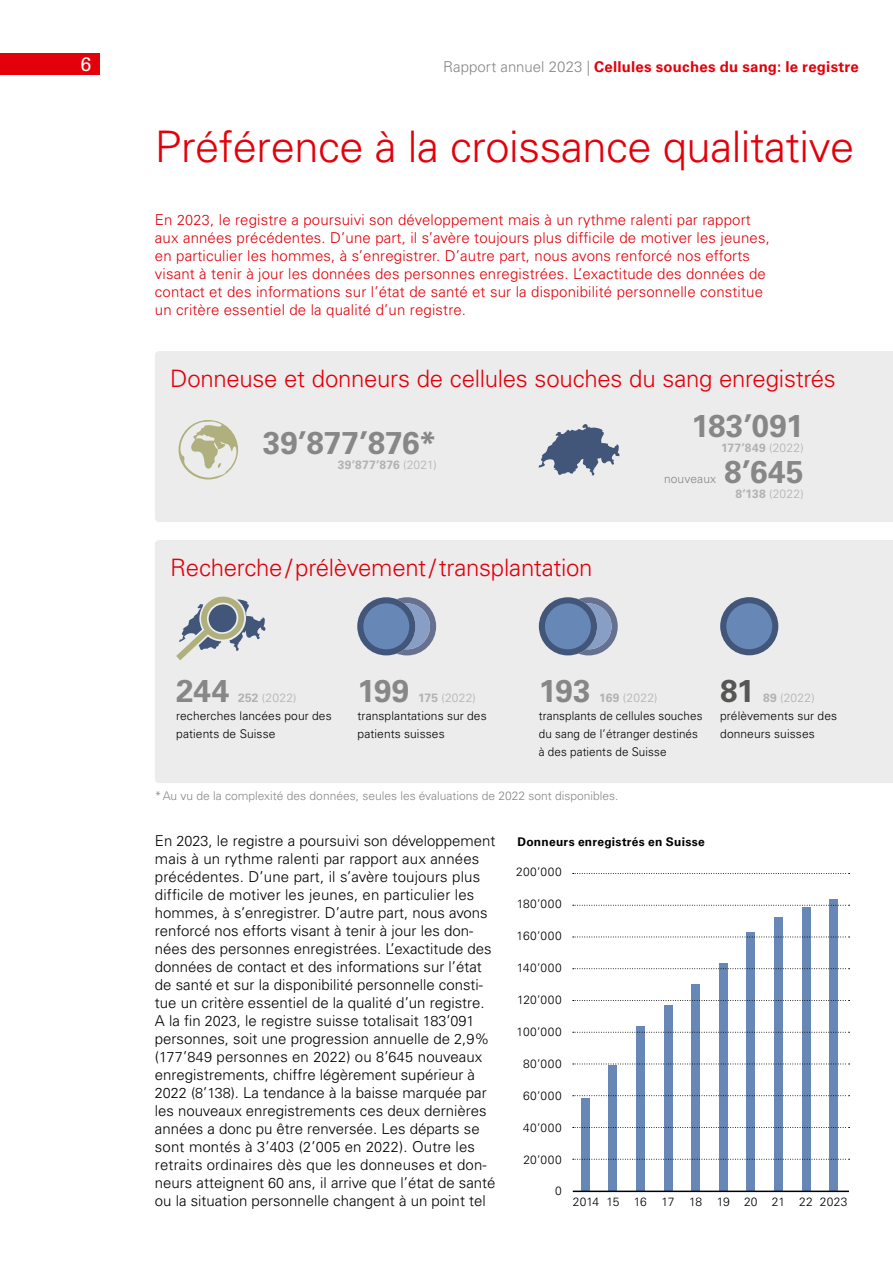
<style>
.page{position:relative;width:893px;height:1263px;background:#fff}
.page>*{position:absolute;margin:0;border:0;box-sizing:border-box;transform-origin:0 0}
.Headlines{font:300 43.5px "Univers LT Pro 45";letter-spacing:-.01em;color:#e3000b}
.t1{font:700 31.5px "Univers LT Pro 65";color:#868786}
.t2{font:700 31.5px "Univers LT Pro 65";color:#565655}
.t3{font:300 24px "Univers LT Pro 45";letter-spacing:-.01em;color:#e3000b}
.t4{font:19.5px "Univers LT Pro 55 Roman";color:#fff}
.mengensatz{font:300 15px/18px "Univers LT Pro 45";color:#000}
.mengensatz-2{font:300 15px/18px "Univers LT Pro 45";letter-spacing:.01em;color:#e3000b}
.t5{font:700 15px "Univers LT Pro 65";letter-spacing:.015em;color:#e3000b}
.t6{font:300 12px/18px "Univers LT Pro 45";letter-spacing:.01em;color:#000}
.Bildlegenden{font:300 12px "Univers LT Pro 45";color:#868786}
.t7{font:300 12px "Univers LT Pro 45";letter-spacing:.025em;color:#b1b2b3}
.t8{font:700 12px "Univers LT Pro 65";letter-spacing:.02em;color:#b1b2b3}
.t9{font:700 12px "Univers LT Pro 65";letter-spacing:.02em;color:#000}
.s1{font-family:"Univers LT Pro 45";font-weight:300;color:#868786}
.s2{font-size:14.4px}
.s3{font-family:"Univers LT Pro 45";font-weight:300}
.s4{font-family:"Univers LT Pro 65";font-weight:700}
</style>
<div class="page">
<div style="left:0;top:53px;width:100px;height:21px;background:#e3000b"></div>
<div style="left:155px;top:351px;width:738px;height:171px;background:#ececec"></div>
<div style="left:155px;top:540px;width:738px;height:243px;background:#ececec"></div>
<div style="left:802px;top:907px;width:8px;height:284px;background:#6787b6"></div>
<div style="left:829px;top:899px;width:9px;height:292px;background:#6787b6"></div>
<div style="left:691px;top:984px;width:9px;height:207px;background:#6787b6"></div>
<div style="left:719px;top:963px;width:8px;height:228px;background:#6787b6"></div>
<div style="left:747px;top:932px;width:8px;height:259px;background:#6787b6"></div>
<div style="left:774px;top:917px;width:9px;height:274px;background:#6787b6"></div>
<div style="left:636px;top:1026px;width:9px;height:165px;background:#6787b6"></div>
<div style="left:581px;top:1098px;width:8px;height:93px;background:#6787b6"></div>
<div style="left:609px;top:1065px;width:8px;height:126px;background:#6787b6"></div>
<div style="left:664px;top:1005px;width:8px;height:186px;background:#6787b6"></div>
<svg style="left:573px;top:1159px;width:277px;height:1px"></svg>
<svg style="left:573px;top:1127px;width:277px;height:1px"></svg>
<svg style="left:573px;top:1095px;width:277px;height:1px"></svg>
<svg style="left:573px;top:1063px;width:277px;height:1px"></svg>
<svg style="left:573px;top:1032px;width:277px;height:1px"></svg>
<svg style="left:573px;top:1000px;width:277px;height:1px"></svg>
<svg style="left:573px;top:968px;width:277px;height:1px"></svg>
<svg style="left:573px;top:936px;width:277px;height:1px"></svg>
<svg style="left:573px;top:905px;width:277px;height:1px"></svg>
<svg style="left:573px;top:873px;width:277px;height:1px"></svg>
<hr style="left:573px;top:1190px;width:276px;height:2px;background:#000">
<svg style="left:176px;top:594px;width:90px;height:66px;background:#b6bcbd"></svg>
<svg style="left:179px;top:420px;width:59px;height:59px;background:#d5d5c2"></svg>
<svg style="left:538px;top:424px;width:82px;height:52px;background:#929caf"></svg>
<svg style="left:378px;top:597px;width:58px;height:58px"></svg>
<div style="left:384px;top:603px;width:46px;height:46px;background:#889ec5;border-radius:50%"></div>
<div style="left:357px;top:597px;width:58px;height:58px;background:#425679;border-radius:50%"></div>
<div style="left:363px;top:603px;width:46px;height:46px;background:#6787b6;border-radius:23px"></div>
<svg style="left:559px;top:597px;width:59px;height:58px"></svg>
<div style="left:566px;top:603px;width:46px;height:46px;background:#889ec5;border-radius:50%"></div>
<div style="left:539px;top:597px;width:58px;height:58px;background:#425679;border-radius:50%"></div>
<div style="left:545px;top:603px;width:46px;height:46px;background:#6787b6;border-radius:23px"></div>
<div style="left:720px;top:597px;width:58px;height:58px;background:#425679;border-radius:50%"></div>
<div style="left:726px;top:603px;width:46px;height:46px;background:#6787b6;border-radius:23px"></div>
<h3 class="t4" style="left:81px;top:52px;width:12px">6</h3>
<p class="t5" style="left:443px;top:58px;width:417px"><span class="s1">Rapport annuel 2023 |</span> Cellules souches du sang: le registre</p>
<p class="Headlines" style="left:155px;top:120px;width:701px">Préférence à la croissance qualitative</p>
<p class="mengensatz-2" style="left:155px;top:211px;width:616px">En <span class="s2">2023</span>, le registre a poursuivi son développement mais à un rythme ralenti par rapport aux années précédentes. D’une part, il s’avère toujours plus difficile de motiver les jeunes, en particulier les hommes, à s’enregistrer. D’autre part, nous avons renforcé nos efforts visant à tenir à jour les données des personnes enregistrées. L’exactitude des données de contact et des informations sur l’état de santé et sur la disponibilité personnelle constitue un critère essentiel de la qualité d’un registre.</p>
<p class="t3" style="left:170px;top:364px;width:667px">Donneuse et donneurs de cellules souches du sang enregistrés</p>
<p class="t1" style="left:263px;top:424px;width:175px">39’877’876*</p>
<p class="t8" style="left:338px;top:458px;width:100px">39’877’876 <span class="s3">(2021)</span></p>
<p class="t3" style="left:170px;top:553px;width:424px">Recherche/prélèvement/transplantation</p>
<p class="t1" style="left:692px;top:407px;width:114px">183’091</p>
<p class="t8" style="left:721px;top:440px;width:84px">177’849 <span class="s3">(2022)</span></p>
<p class="Bildlegenden" style="left:664px;top:472px;width:54px">nouveaux</p>
<p class="t1" style="left:724px;top:453px;width:81px">8’645</p>
<p class="t7" style="left:735px;top:487px;width:70px"><span class="s4">8’138</span> (2022)</p>
<p class="t1" style="left:176px;top:672px;width:55px">244</p>
<p class="t7" style="left:238px;top:690px;width:60px"><span class="s4">252</span> (2022)</p>
<p class="t6" style="left:176px;top:707px;width:157px">recherches lancées pour des patients de Suisse</p>
<p class="t1" style="left:357px;top:672px;width:53px">199</p>
<p class="t7" style="left:418px;top:690px;width:59px"><span class="s4">175</span> (2022)</p>
<p class="t6" style="left:357px;top:707px;width:131px">transplantations sur des patients suisses</p>
<p class="t1" style="left:539px;top:672px;width:53px">193</p>
<p class="t7" style="left:599px;top:690px;width:60px"><span class="s4">169</span> (2022)</p>
<p class="t6" style="left:539px;top:707px;width:165px">transplants de cellules souches du sang de l’étranger destinés à des patients de Suisse</p>
<p class="t2" style="left:720px;top:672px;width:36px">81</p>
<p class="t7" style="left:763px;top:690px;width:53px"><span class="s4">89</span> (2022)</p>
<p class="t6" style="left:720px;top:707px;width:119px">prélèvements sur des donneurs suisses</p>
<p class="Bildlegenden" style="left:155px;top:789px;width:465px">*Au vu de la complexité des données, seules les évaluations de 2022 sont disponibles.</p>
<p class="t9" style="left:518px;top:835px;width:189px">Donneurs enregistrés en Suisse</p>
<p class="mengensatz" style="left:155px;top:832px;width:342px">En <span class="s2">2023</span>, le registre a poursuivi son développement mais à un rythme ralenti par rapport aux années précédentes. D’une part, il s’avère toujours plus difficile de motiver les jeunes, en particulier les hommes, à s’enregistrer. D’autre part, nous avons renforcé nos efforts visant à tenir à jour les don&shy;nées des personnes enregistrées. L’exactitude des données de contact et des informations sur l’état de santé et sur la disponibilité personnelle consti&shy;tue un critère essentiel de la qualité d’un registre.<br>A la fin <span class="s2">2023</span>, le registre suisse totalisait <span class="s2">183</span>’<span class="s2">091 </span>personnes, soit une progression annuelle de <span class="s2">2</span>,<span class="s2">9</span>% (<span class="s2">177</span>’<span class="s2">849</span> personnes en <span class="s2">2022</span>) ou <span class="s2">8</span>’<span class="s2">645</span> nouveaux enregistrements, chiffre légèrement supérieur à <span class="s2">2022</span> (<span class="s2">8</span>’<span class="s2">138</span>). La tendance à la baisse marquée par les nouveaux enregistrements ces deux dernières années a donc pu être renversée. Les départs se sont montés à <span class="s2">3</span>’<span class="s2">403</span> (<span class="s2">2</span>’<span class="s2">005</span> en <span class="s2">2022</span>). Outre les retraits ordinaires dès que les donneuses et don&shy;neurs atteignent <span class="s2">60</span> ans, il arrive que l’état de santé ou la situation personnelle changent à un point tel</p>
<p class="t6" style="left:516px;top:863px;width:47px">200’000</p>
<p class="t6" style="left:517px;top:895px;width:47px">180’000</p>
<p class="t6" style="left:517px;top:927px;width:47px">160’000</p>
<p class="t6" style="left:517px;top:959px;width:46px">140’000</p>
<p class="t6" style="left:517px;top:990px;width:46px">120’000</p>
<p class="t6" style="left:517px;top:1022px;width:47px">100’000</p>
<p class="t6" style="left:523px;top:1054px;width:40px">80’000</p>
<p class="t6" style="left:523px;top:1086px;width:40px">60’000</p>
<p class="t6" style="left:523px;top:1118px;width:40px">40’000</p>
<p class="t6" style="left:523px;top:1150px;width:40px">20’000</p>
<p class="t6" style="left:555px;top:1182px;width:8px">0</p>
<p class="t6" style="left:573px;top:1192px;width:28px">2014</p>
<p class="t6" style="left:606px;top:1192px;width:14px">15</p>
<p class="t6" style="left:634px;top:1192px;width:15px">16</p>
<p class="t6" style="left:662px;top:1192px;width:14px">17</p>
<p class="t6" style="left:689px;top:1192px;width:15px">18</p>
<p class="t6" style="left:717px;top:1192px;width:15px">19</p>
<p class="t6" style="left:744px;top:1192px;width:15px">20</p>
<p class="t6" style="left:772px;top:1192px;width:15px">21</p>
<p class="t6" style="left:799px;top:1192px;width:15px">22</p>
<p class="t6" style="left:820px;top:1192px;width:29px">2023</p>
</div>
